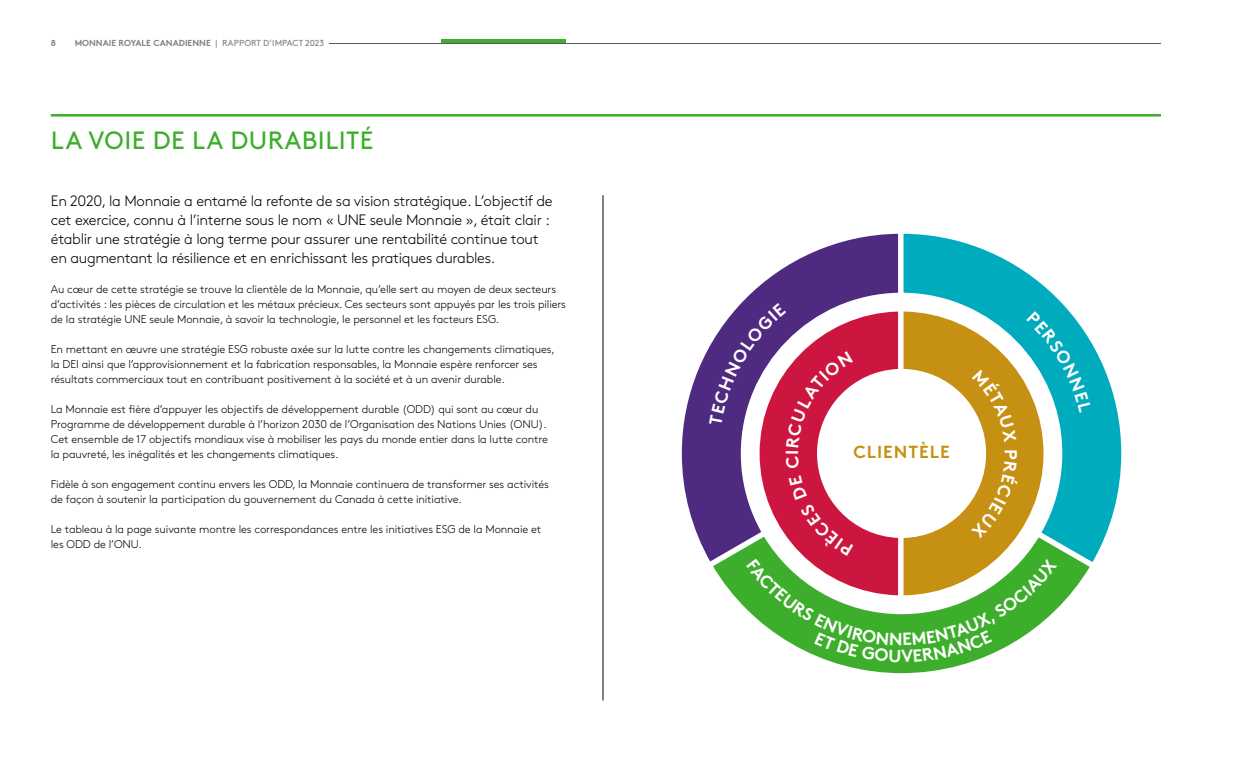
<style>
.page{position:relative;width:1260px;height:765px;background:#fff}
.page>*{position:absolute;margin:0;border:0;box-sizing:border-box;transform-origin:0 0}
.t1{font:25px "Brown Pro";letter-spacing:.02em;color:#3dae2b}
.t2{font:700 17.5px "Brown Pro";letter-spacing:.055em;color:#c69113}
.t3{font:300 15px/18.8px "Brown Pro";letter-spacing:-.02em;color:#000}
.t4{font:300 11.25px/15px "Brown Pro";letter-spacing:-.01em;color:#000}
.t5{font:700 8.75px "Brown Pro";color:#808285}
.s1{font-weight:400}
</style>
<div class="page">
<hr style="left:329px;top:43px;width:832px;height:1px;background:#58595b">
<hr style="left:603px;top:195px;width:1px;height:506px;background:#000">
<hr style="left:51px;top:114px;width:1110px;height:3px;background:#3dae2b">
<hr style="left:442px;top:39px;width:124px;height:4px;background:#3dae2b">
<svg style="left:833px;top:662px;width:138px;height:11px;fill:#3dae2b"></svg>
<svg style="left:904px;top:234px;width:217px;height:328px;fill:#00abbd"></svg>
<svg style="left:682px;top:234px;width:216px;height:325px"></svg>
<svg style="left:709px;top:303px;width:382px;height:359px"></svg>
<p class="t5" style="left:51px;top:36px;width:7px">8</p>
<p class="t5" style="left:75px;top:36px;width:251px">MONNAIE ROYALE CANADIENNE <span class="s1">| RAPPORT D’IMPACT 2023</span></p>
<h1 class="t1" style="left:51px;top:121px;width:324px">LA VOIE DE LA DURABILITÉ</h1>
<p class="t3" style="left:51px;top:191px;width:503px">En 2020, la Monnaie a entamé la refonte de sa vision stratégique. L’objectif de cet exercice, connu à l’interne sous le nom « UNE seule Monnaie », était clair : établir une stratégie à long terme pour assurer une rentabilité continue tout en augmentant la résilience et en enrichissant les pratiques durables.</p>
<p class="t4" style="left:51px;top:281px;width:517px">Au cœur de cette stratégie se trouve la clientèle de la Monnaie, qu’elle sert au moyen de deux secteurs d’activités : les pièces de circulation et les métaux précieux. Ces secteurs sont appuyés par les trois piliers de la stratégie UNE seule Monnaie, à savoir la technologie, le personnel et les facteurs ESG.</p>
<p class="t4" style="left:51px;top:340px;width:505px">En mettant en œuvre une stratégie ESG robuste axée sur la lutte contre les changements climatiques, la DEI ainsi que l’approvisionnement et la fabrication responsables, la Monnaie espère renforcer ses résultats commerciaux tout en contribuant positivement à la société et à un avenir durable.</p>
<p class="t4" style="left:51px;top:400px;width:499px">La Monnaie est fière d’appuyer les objectifs de développement durable (ODD) qui sont au cœur du Programme de développement durable à l’horizon 2030 de l’Organisation des Nations Unies (ONU).<br>Cet ensemble de 17 objectifs mondiaux vise à mobiliser les pays du monde entier dans la lutte contre la pauvreté, les inégalités et les changements climatiques.</p>
<p class="t4" style="left:51px;top:475px;width:500px">Fidèle à son engagement continu envers les ODD, la Monnaie continuera de transformer ses activités de façon à soutenir la participation du gouvernement du Canada à cette initiative.</p>
<p class="t4" style="left:51px;top:520px;width:492px">Le tableau à la page suivante montre les correspondances entre les initiatives ESG de la Monnaie et les ODD de l’ONU.</p>
<h2 class="t2" style="left:853px;top:438px;width:98px">CLIENTÈLE</h2>
</div>
